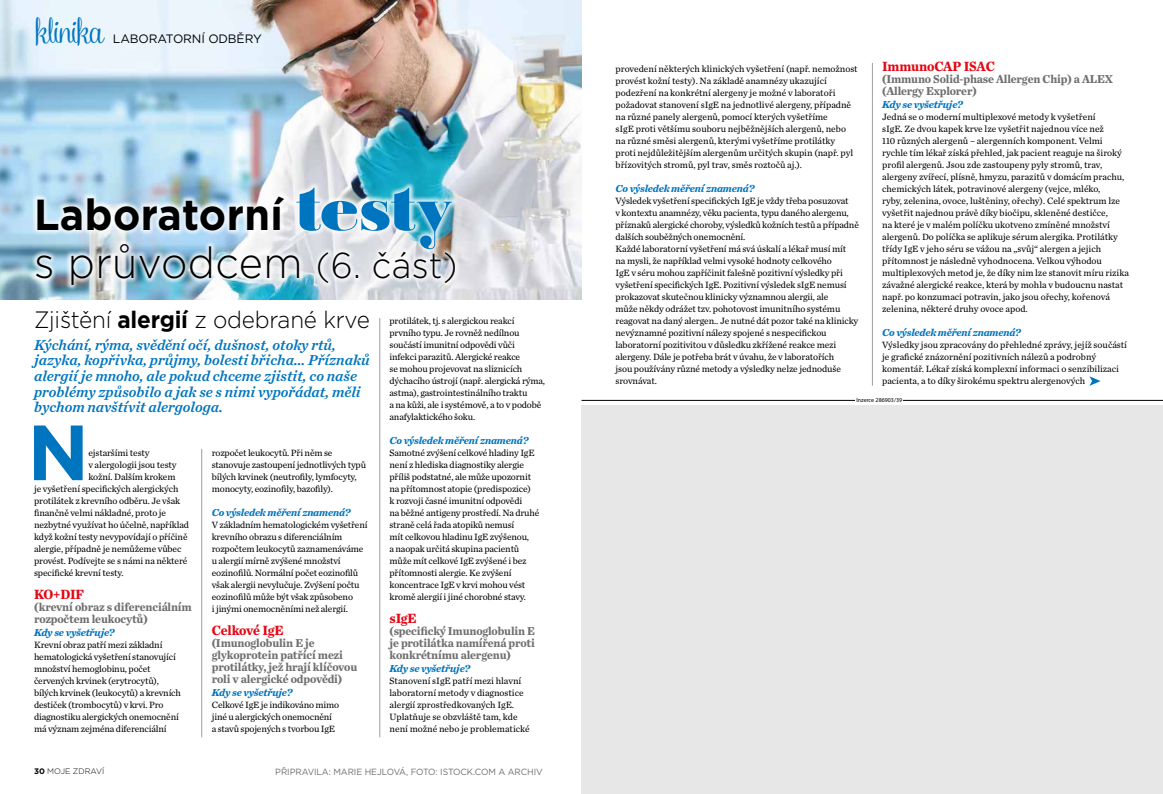
<style>
.page{position:relative;width:1163px;height:794px;background:#fff}
.page>*{position:absolute;margin:0;border:0;box-sizing:border-box;transform-origin:0 0}
.t1{font:700 78.1px "Gotham";color:#0075bf}
.t2{font:700 43.4px/47.7px "Gotham";letter-spacing:.01em;color:#000;scale:.95 1}
.t3{font:38.2px "Rhyme Casual";letter-spacing:-.01em;color:#0075bf}
.t4{font:300 23.7px "Gotham";letter-spacing:-.01em;color:#000;scale:.95 1}
.t5{font:italic 15px/15.6px "Chronicle Text G2 Semi";color:#0075bf}
.t6{font:700 14px "Chronicle Text G2";letter-spacing:-.015em;color:#e30613;scale:.95 1}
.t7{font:12.2px "Gotham";letter-spacing:-.01em;color:#000}
.t8{font:700 12px/12px "Chronicle Text G2";letter-spacing:-.015em;color:#706f6f;scale:.95 1}
.t9{font:italic 700 10.5px "Chronicle Text G2";letter-spacing:-.015em;color:#0075bf}
.t10{font:9.5px/12px "Chronicle Text G2";letter-spacing:-.01em;color:#000}
.t11{font:9px "Gotham";letter-spacing:-.01em;color:#706f6f}
.t12{font:300 8px "Gotham";color:#000}
.t13{font:6px "Myriad Pro";color:#000}
.s1{font-family:"Ambroise OT";font-weight:900;font-size:67.2px;color:#0075bf}
.s2{font-weight:300}
.s3{font-weight:300;font-size:36px}
.s4{font-weight:700}
</style>
<div class="page">
<img style="left:0;top:0;width:581px;height:299px">
<hr style="left:872px;top:63px;width:1px;height:323px;background:#9d9d9c">
<hr style="left:201px;top:449px;width:1px;height:288px;background:#9d9d9c">
<hr style="left:379px;top:318px;width:1px;height:419px;background:#9d9d9c">
<div style="left:30px;top:181px;width:431px;height:110px;background:#fff;opacity:.8"></div>
<svg style="left:1089px;top:376px;width:11px;height:10px"></svg>
<div style="left:581px;top:405px;width:581px;height:389px;background:#e7e7e7"></div>
<hr style="left:581px;top:400px;width:581px;height:1px;background:#000">
<div style="left:855px;top:397px;width:48px;height:6px;background:#fff"></div>
<h3 class="t3" style="left:34px;top:8px;width:69px">klinika</h3>
<p class="t7" style="left:113px;top:30px;width:150px">LABORATORNÍ ODBĚRY</p>
<h2 class="t2" style="left:34px;top:190px;width:447px">Laboratorní <span class="s1">testy </span><span class="s2">s průvodcem</span> <span class="s3">(6. část)</span></h2>
<h3 class="t4" style="left:34px;top:304px;width:355px">Zjištění <span class="s4">alergií</span> z odebrané krve</h3>
<p class="t10" style="left:389px;top:314px;width:157px">protilátek, tj. s alergickou reakcí prvního typu. Je rovněž nedílnou součástí imunitní odpovědi vůči<br>infekci parazitů. Alergické reakce<br>se mohou projevovat na sliznicích dýchacího ústrojí (např. alergická rýma, astma), gastrointestinálního traktu<br>a na kůži, ale i systémově, a to v podobě anafylaktického šoku.</p>
<p class="t9" style="left:389px;top:432px;width:140px">Co výsledek měření znamená?</p>
<p class="t10" style="left:389px;top:446px;width:151px">Samotné zvýšení celkové hladiny IgE není z hlediska diagnostiky alergie příliš podstatné, ale může upozornit na přítomnost atopie (predispozice)<br>k rozvoji časné imunitní odpovědi<br>na běžné antigeny prostředí. Na druhé straně celá řada atopiků nemusí<br>mít celkovou hladinu IgE zvýšenou,<br>a naopak určitá skupina pacientů může mít celkové IgE zvýšené i bez přítomnosti alergie. Ke zvýšení koncentrace IgE v krvi mohou vést kromě alergií i jiné chorobné stavy.</p>
<h3 class="t6" style="left:389px;top:607px;width:30px">sIgE</h3>
<p class="t8" style="left:389px;top:624px;width:155px;text-align:justify">(specifický Imunoglobulin E je protilátka namířená proti konkrétnímu alergenu)</p>
<p class="t9" style="left:389px;top:660px;width:82px">Kdy se vyšetřuje?</p>
<p class="t10" style="left:389px;top:674px;width:142px">Stanovení sIgE patří mezi hlavní laboratorní metody v diagnostice alergií zprostředkovaných IgE.<br>Uplatňuje se obzvláště tam, kde není možné nebo je problematické</p>
<p class="t11" style="left:275px;top:765px;width:269px">PŘIPRAVILA: MARIE HEJLOVÁ, FOTO: ISTOCK.COM A ARCHIV</p>
<h3 class="t5" style="left:34px;top:336px;width:337px">Kýchání, rýma, svědění očí, dušnost, otoky rtů, jazyka, kopřivka, průjmy, bolesti břicha… Příznaků alergií je mnoho, ale pokud chceme zjistit, co naše problémy způsobilo a jak se s nimi vypořádat, měli bychom navštívit alergologa.</h3>
<h1 class="t1" style="left:27px;top:401px;width:63px">N</h1>
<p class="t10" style="left:212px;top:446px;width:156px">rozpočet leukocytů. Při něm se stanovuje zastoupení jednotlivých typů bílých krvinek (neutrofily, lymfocyty, monocyty, eozinofily, bazofily).</p>
<p class="t9" style="left:212px;top:504px;width:140px">Co výsledek měření znamená?</p>
<p class="t10" style="left:212px;top:518px;width:157px">V základním hematologickém vyšetření krevního obrazu s diferenciálním rozpočtem leukocytů zaznamenáváme u alergií mírně zvýšené množství eozinofilů. Normální počet eozinofilů však alergii nevylučuje. Zvýšení počtu eozinofilů může být však způsobeno<br>i jinými onemocněními než alergií.</p>
<h3 class="t6" style="left:212px;top:619px;width:77px">Celkové IgE</h3>
<p class="t8" style="left:212px;top:636px;width:155px">(Imunoglobulin E je glykoprotein patřící mezi protilátky, jež hrají klíčovou roli v alergické odpovědi)</p>
<p class="t9" style="left:212px;top:684px;width:82px">Kdy se vyšetřuje?</p>
<p class="t10" style="left:212px;top:698px;width:129px">Celkové IgE je indikováno mimo jiné u alergických onemocnění<br>a stavů spojených s tvorbou IgE</p>
<p class="t10" style="left:88px;top:446px;width:63px">ejstaršími testy</p>
<p class="t10" style="left:88px;top:458px;width:90px">v alergologii jsou testy</p>
<p class="t10" style="left:88px;top:470px;width:89px">kožní. Dalším krokem</p>
<p class="t10" style="left:34px;top:482px;width:146px">je vyšetření specifických alergických</p>
<p class="t10" style="left:34px;top:494px;width:148px">protilátek z krevního odběru. Je však</p>
<p class="t10" style="left:34px;top:506px;width:134px">finančně velmi nákladné, proto je</p>
<p class="t10" style="left:34px;top:518px;width:156px">nezbytné využívat ho účelně, například</p>
<p class="t10" style="left:34px;top:530px;width:155px">když kožní testy nevypovídají o příčině</p>
<p class="t10" style="left:34px;top:542px;width:149px">alergie, případně je nemůžeme vůbec</p>
<p class="t10" style="left:34px;top:554px;width:155px">provést. Podívejte se s námi na některé</p>
<p class="t10" style="left:34px;top:566px;width:91px">specifické krevní testy.</p>
<h3 class="t6" style="left:34px;top:583px;width:54px">KO+DIF</h3>
<p class="t8" style="left:34px;top:600px;width:168px">(krevní obraz s diferenciálním rozpočtem leukocytů)</p>
<p class="t9" style="left:34px;top:624px;width:82px">Kdy se vyšetřuje?</p>
<p class="t10" style="left:34px;top:638px;width:148px">Krevní obraz patří mezi základní hematologická vyšetření stanovující množství hemoglobinu, počet červených krvinek (erytrocytů), bílých krvinek (leukocytů) a krevních destiček (trombocytů) v krvi. Pro diagnostiku alergických onemocnění má význam zejména diferenciální</p>
<p class="t12" style="left:34px;top:766px;width:72px"><span class="s4">30</span> MOJE ZDRAVÍ</p>
<p class="t10" style="left:615px;top:62px;width:244px">provedení některých klinických vyšetření (např. nemožnost provést kožní testy). Na základě anamnézy ukazující podezření na konkrétní alergeny je možné v laboratoři požadovat stanovení sIgE na jednotlivé alergeny, případně na různé panely alergenů, pomocí kterých vyšetříme<br>sIgE proti většímu souboru nejběžnějších alergenů, nebo na různé směsi alergenů, kterými vyšetříme protilátky proti nejdůležitějším alergenům určitých skupin (např. pyl břízovitých stromů, pyl trav, směs roztočů aj.).</p>
<p class="t9" style="left:615px;top:180px;width:140px">Co výsledek měření znamená?</p>
<p class="t10" style="left:615px;top:194px;width:245px">Výsledek vyšetření specifických IgE je vždy třeba posuzovat<br>v kontextu anamnézy, věku pacienta, typu daného alergenu, příznaků alergické choroby, výsledků kožních testů a případně dalších souběžných onemocnění.<br>Každé laboratorní vyšetření má svá úskalí a lékař musí mít<br>na mysli, že například velmi vysoké hodnoty celkového<br>IgE v séru mohou zapříčinit falešně pozitivní výsledky při vyšetření specifických IgE. Pozitivní výsledek sIgE nemusí prokazovat skutečnou klinicky významnou alergii, ale<br>může někdy odrážet tzv. pohotovost imunitního systému reagovat na daný alergen.. Je nutné dát pozor také na klinicky nevýznamné pozitivní nálezy spojené s nespecifickou laboratorní pozitivitou v důsledku zkřížené reakce mezi alergeny. Dále je potřeba brát v úvahu, že v laboratořích<br>jsou používány různé metody a výsledky nelze jednoduše srovnávat.</p>
<h3 class="t6" style="left:882px;top:55px;width:120px">ImmunoCAP ISAC</h3>
<p class="t8" style="left:882px;top:72px;width:244px">(Immuno Solid-phase Allergen Chip) a ALEX (Allergy Explorer)</p>
<p class="t9" style="left:882px;top:96px;width:82px">Kdy se vyšetřuje?</p>
<p class="t10" style="left:882px;top:110px;width:248px">Jedná se o moderní multiplexové metody k vyšetření<br>sIgE. Ze dvou kapek krve lze vyšetřit najednou více než<br>110 různých alergenů – alergenních komponent. Velmi rychle tím lékař získá přehled, jak pacient reaguje na široký profil alergenů. Jsou zde zastoupeny pyly stromů, trav, alergeny zvířecí, plísně, hmyzu, parazitů v domácím prachu, chemických látek, potravinové alergeny (vejce, mléko,<br>ryby, zelenina, ovoce, luštěniny, ořechy). Celé spektrum lze vyšetřit najednou právě díky biočipu, skleněné destičce,<br>na které je v malém políčku ukotveno zmíněné množství alergenů. Do políčka se aplikuje sérum alergika. Protilátky třídy IgE v jeho séru se vážou na „svůj“ alergen a jejich přítomnost je následně vyhodnocena. Velkou výhodou multiplexových metod je, že díky nim lze stanovit míru rizika závažné alergické reakce, která by mohla v budoucnu nastat např. po konzumaci potravin, jako jsou ořechy, kořenová zelenina, některé druhy ovoce apod.</p>
<p class="t9" style="left:882px;top:324px;width:140px">Co výsledek měření znamená?</p>
<p class="t10" style="left:882px;top:338px;width:246px">Výsledky jsou zpracovány do přehledné zprávy, jejíž součástí je grafické znázornění pozitivních nálezů a podrobný komentář. Lékař získá komplexní informaci o senzibilizaci pacienta, a to díky širokému spektru alergenových</p>
<p class="t13" style="left:856px;top:396px;width:47px">Inzerce 286903/39</p>
</div>
